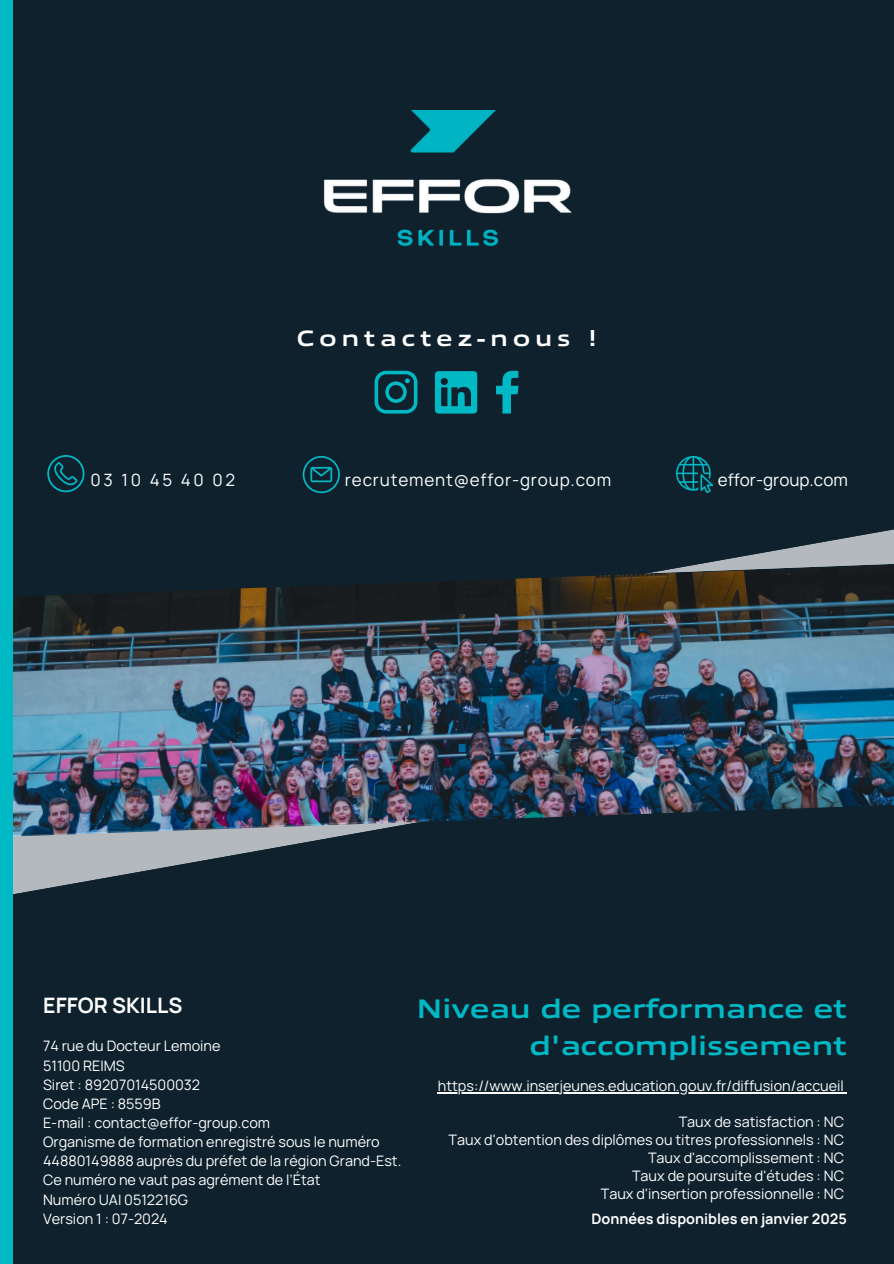
<style>
.page{position:relative;width:894px;height:1264px;background:#fff}
.page>*{position:absolute;margin:0;border:0;box-sizing:border-box;transform-origin:0 0}
.t1{font:700 27px/37.2px "Allumi Std Extended";color:#01b8c5;text-align:right}
.t2{font:700 22.35px "Allumi Std Extended";letter-spacing:.22em;color:#fff}
.t3{font:700 21.3px "Manrope";color:#fff}
.t4{font:16.95px "Manrope";letter-spacing:.045em;color:#fff}
.t5{font:16.95px "Manrope";color:#fff}
.t6{font:14.4px/19.2px "Manrope";color:#fff}
.t7{font:700 14.4px "Manrope";color:#fff}
</style>
<div class="page">
<div style="left:0;top:0;width:893px;height:1263px;background:#0e212d"></div>
<svg style="left:13px;top:529px;width:880px;height:366px"></svg>
<img style="left:13px;top:563px;width:880px;height:274px">
<div style="left:0;top:0;width:13px;height:1263px;background:#01b8c5"></div>
<svg style="left:374px;top:371px;width:43px;height:42px"></svg>
<svg style="left:435px;top:371px;width:42px;height:42px"></svg>
<svg style="left:496px;top:371px;width:22px;height:42px"></svg>
<svg style="left:47px;top:455px;width:37px;height:37px"></svg>
<svg style="left:302px;top:456px;width:38px;height:37px"></svg>
<svg style="left:676px;top:456px;width:37px;height:37px"></svg>
<hr style="left:437px;top:1092px;width:406px;height:1px;background:#fff">
<img style="left:323px;top:110px;width:249px;height:137px">
<h4 class="t2" style="left:297px;top:322px;width:301px">Contactez-nous !</h4>
<h4 class="t4" style="left:90px;top:468px;width:146px">03 10 45 40 02</h4>
<p class="t4" style="left:345px;top:468px;width:268px">recrutement@effor-group.com</p>
<h1 class="t5" style="left:717px;top:468px;width:132px">effor-group.com</h1>
<p class="t3" style="left:43px;top:990px;width:141px">EFFOR SKILLS</p>
<p class="t6" style="left:43px;top:1036px;width:179px">74 rue du Docteur Lemoine</p>
<h3 class="t6" style="left:43px;top:1055px;width:83px">51100 REIMS</h3>
<p class="t6" style="left:43px;top:1074px;width:158px">Siret : 89207014500032</p>
<p class="t6" style="left:43px;top:1093px;width:119px">Code APE : 8559B</p>
<p class="t6" style="left:43px;top:1112px;width:228px">E-mail : contact@effor-group.com</p>
<p class="t6" style="left:43px;top:1131px;width:359px">Organisme de formation enregistré sous le numéro<br>44880149888 auprès du préfet de la région Grand-Est.</p>
<p class="t6" style="left:43px;top:1170px;width:279px">Ce numéro ne vaut pas agrément de l’État</p>
<p class="t6" style="left:43px;top:1189px;width:146px">Numéro UAI 0512216G</p>
<h4 class="t6" style="left:43px;top:1208px;width:126px">Version 1 : 07-2024</h4>
<p class="t1" style="left:416px;top:987px;width:432px">Niveau de performance et d'accomplissement</p>
<h2 class="t6" style="left:437px;top:1076px;width:407px">https://www.inserjeunes.education.gouv.fr/diffusion/accueil</h2>
<p class="t6" style="left:678px;top:1112px;width:167px">Taux de satisfaction : NC</p>
<p class="t6" style="left:448px;top:1130px;width:397px">Taux d'obtention des diplômes ou titres professionnels : NC</p>
<p class="t6" style="left:648px;top:1148px;width:197px">Taux d'accomplissement : NC</p>
<p class="t6" style="left:632px;top:1166px;width:213px">Taux de poursuite d'études : NC</p>
<p class="t6" style="left:600px;top:1184px;width:244px">Taux d'insertion professionnelle : NC</p>
<p class="t7" style="left:591px;top:1208px;width:257px">Données disponibles en janvier 2025</p>
</div>
